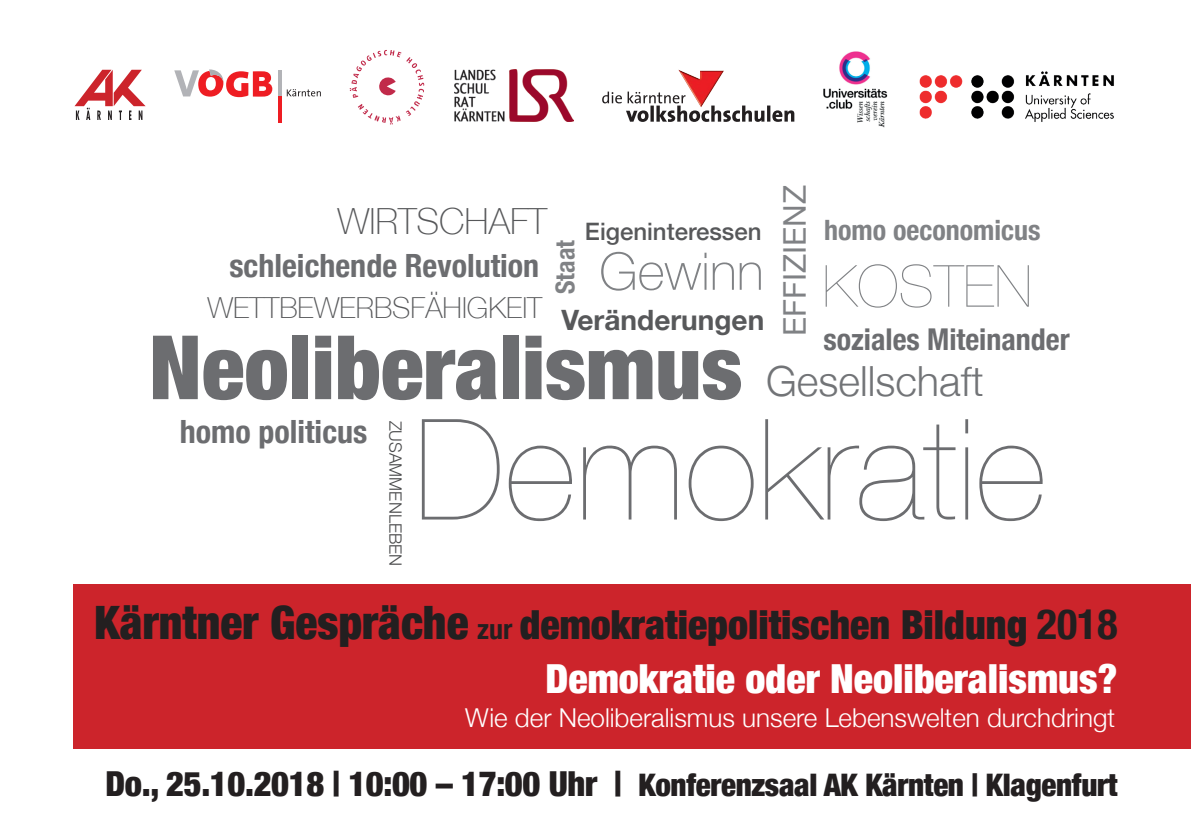
<style>
.page{position:relative;width:1191px;height:840px;background:#fff}
.page>*{position:absolute;margin:0;border:0;box-sizing:border-box;transform-origin:0 0}
.t1{font:200 140.4px "Helvetica Neue";color:#6c6d70}
.t2{font:900 condensed 88.8px "Helvetica Neue";color:#6c6d70}
.t3{font:200 58px "Helvetica Neue";color:#808285}
.t4{font:100 51.8px "Helvetica Neue";color:#808285}
.t5{font:300 41.6px "Helvetica Neue";color:#727477}
.t6{font:900 condensed 40px "Helvetica Neue";color:#231f20}
.t7{font:900 condensed 40px "Helvetica Neue";color:#fff}
.t8{font:100 36px "Helvetica Neue";color:#57585a}
.t9{font:700 condensed 32px "Helvetica Neue";color:#6c6d70}
.t10{font:31.2px "Helvetica Neue";color:#808285}
.t11{font:900 condensed 31px "Helvetica Neue";letter-spacing:-.01em;color:#231f20}
.t12{font:700 condensed 30px "Helvetica Neue";color:#6c6d70}
.t13{font:100 29px "Helvetica Neue";color:#57585a}
.t14{font:700 condensed 28px "Helvetica Neue";color:#808285}
.t15{font:700 28px "Helvetica Neue";color:#57585a}
.t16{font:300 26px "Helvetica Neue";color:#fff}
.t17{font:700 condensed 26px "Helvetica Neue";color:#808285}
.t18{font:500 24px "Helvetica Neue";color:#57585a}
.t19{font:300 17px "Helvetica Neue";color:#4b4c4d}
.s1{font-size:46px}
.s2{font-weight:700;font-size:28px}
.s3{font-weight:700;font-size:42px}
.s4{font-size:34.4px}
</style>
<div class="page">
<div style="left:73px;top:583px;width:1118px;height:165px;background:#cc242b"></div>
<svg style="left:75px;top:70px;width:71px;height:50px"></svg>
<svg style="left:349px;top:50px;width:76px;height:75px"></svg>
<img style="left:919px;top:71px;width:195px;height:51px">
<svg style="left:174px;top:69px;width:98px;height:28px"></svg>
<svg style="left:278px;top:70px;width:3px;height:26px"></svg>
<svg style="left:278px;top:96px;width:3px;height:27px"></svg>
<svg style="left:287px;top:89px;width:34px;height:7px"></svg>
<img style="left:678px;top:69px;width:46px;height:22px">
<svg style="left:602px;top:91px;width:162px;height:31px"></svg>
<hr style="left:767px;top:105px;width:3px;height:16px;background:#231f20">
<svg style="left:772px;top:110px;width:22px;height:12px"></svg>
<img style="left:823px;top:51px;width:64px;height:77px">
<img style="left:455px;top:69px;width:118px;height:52px">
<p class="t10" style="left:772px;top:336px;width:152px;rotate:-90deg">EFFIZIENZ</p>
<p class="t8" style="left:337px;top:194px;width:211px">WIRTSCHAFT</p>
<p class="t14" style="left:824px;top:207px;width:218px">homo oeconomicus</p>
<p class="t18" style="left:585px;top:212px;width:178px">Eigeninteressen</p>
<p class="t17" style="left:543px;top:294px;width:55px;rotate:-90deg">Staat</p>
<h3 class="t4" style="left:599px;top:232px;width:166px">Gewinn</h3>
<p class="t9" style="left:229px;top:239px;width:311px">schleichende Revolution</p>
<h3 class="t3" style="left:822px;top:241px;width:211px">KOSTEN</h3>
<p class="t13" style="left:207px;top:285px;width:336px">WETTBEWERBSFÄHIGKEIT</p>
<p class="t15" style="left:561px;top:298px;width:204px">Veränderungen</p>
<p class="t12" style="left:823px;top:314px;width:248px">soziales Miteinander</p>
<h2 class="t2" style="left:149px;top:294px;width:595px">Neoliberalismus</h2>
<h1 class="t1" style="left:414px;top:360px;width:633px">Demokratie</h1>
<h3 class="t5" style="left:766px;top:347px;width:219px">Gesellschaft</h3>
<p class="t9" style="left:180px;top:404px;width:189px">homo politicus</p>
<p class="t19" style="left:409px;top:420px;width:147px;rotate:90deg">ZUSAMMENLEBEN</p>
<p class="t6" style="left:95px;top:591px;width:1024px"><span class="s1">Kärntner Gespräche</span> <span class="s2">zur</span> demokratiepolitischen Bildung <span class="s3">2018</span></p>
<p class="t7" style="left:545px;top:645px;width:573px">Demokratie oder Neoliberalismus?</p>
<p class="t16" style="left:465px;top:696px;width:651px">Wie der Neoliberalismus unsere Lebenswelten durchdringt</p>
<p class="t11" style="left:105px;top:758px;width:1013px"><span class="s4">Do., 25.10.2018 | 10:00 – 17:00 Uhr |</span> Konferenzsaal AK Kärnten | Klagenfurt</p>
</div>
